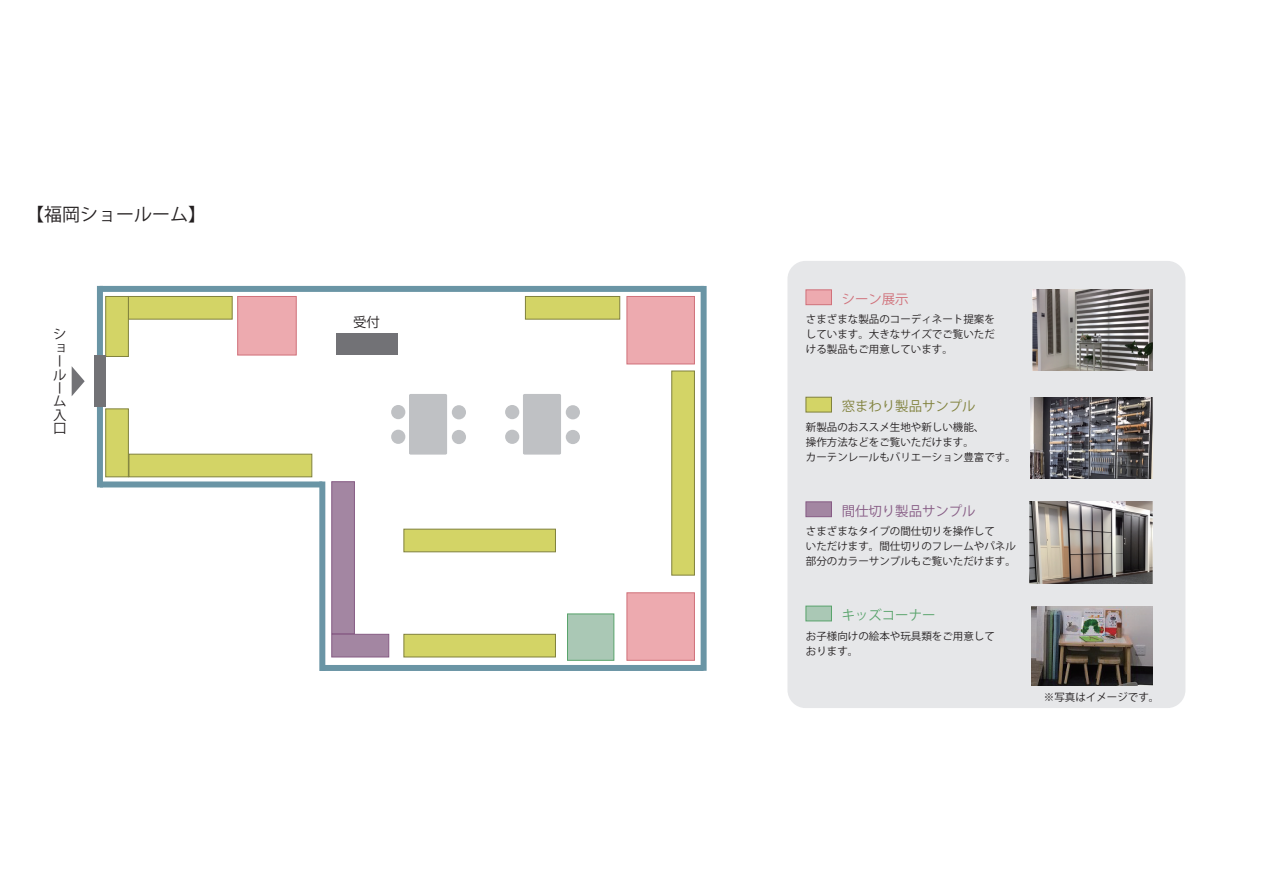
<style>
.page{position:relative;width:1263px;height:893px;background:#fff}
.page>*{position:absolute;margin:0;border:0;box-sizing:border-box;transform-origin:0 0}
.t1{font:18px "Koz Go Pr 6 N";color:#231f20}
.t2{font:13.35px/13.4px "Koz Go Pr 6 N";color:#231f20}
.t3{font:13.35px "Koz Go Pr 6 N Bold 90 ms RKSJ H";color:#80813c}
.t4{font:13.35px "Koz Go Pr 6 N Bold 90 ms RKSJ H";color:#865b84}
.t5{font:13.35px "Koz Go Pr 6 N Bold 90 ms RKSJ H";color:#58a36b}
.t6{font:13.35px "Koz Go Pr 6 N Bold 90 ms RKSJ H";color:#d07079}
.t7{font:10.5px/15px "Koz Go Pr 6 N";color:#231f20}
</style>
<div class="page">
<div style="left:97px;top:286px;width:6px;height:201px;background:#6a95a5"></div>
<div style="left:319px;top:481px;width:6px;height:190px;background:#6a95a5"></div>
<div style="left:701px;top:286px;width:6px;height:385px;background:#6a95a5"></div>
<div style="left:626px;top:296px;width:69px;height:68px;background:#edaaaf;border:1px solid #d07079"></div>
<div style="left:237px;top:296px;width:60px;height:59px;background:#edaaaf;border:1px solid #d07079"></div>
<div style="left:626px;top:592px;width:69px;height:69px;background:#edaaaf;border:1px solid #d07079"></div>
<div style="left:567px;top:614px;width:47px;height:47px;background:#aac8b5;border:1px solid #58a36b"></div>
<div style="left:331px;top:634px;width:58px;height:23px;background:#a386a2;border:1px solid #865b84"></div>
<div style="left:331px;top:481px;width:24px;height:153px;background:#a386a2;border:1px solid #865b84"></div>
<div style="left:671px;top:371px;width:24px;height:204px;background:#d3d466;border:1px solid #80813c"></div>
<div style="left:403px;top:529px;width:153px;height:23px;background:#d3d466;border:1px solid #80813c"></div>
<div style="left:403px;top:634px;width:153px;height:23px;background:#d3d466;border:1px solid #80813c"></div>
<div style="left:525px;top:296px;width:95px;height:23px;background:#d3d466;border:1px solid #80813c"></div>
<div style="left:128px;top:296px;width:105px;height:23px;background:#d3d466;border:1px solid #80813c"></div>
<div style="left:105px;top:296px;width:24px;height:61px;background:#d3d466;border:1px solid #80813c"></div>
<div style="left:105px;top:408px;width:24px;height:69px;background:#d3d466;border:1px solid #80813c"></div>
<div style="left:129px;top:454px;width:183px;height:23px;background:#d3d466;border:1px solid #80813c"></div>
<div style="left:336px;top:334px;width:61px;height:21px;background:#727276"></div>
<div style="left:409px;top:394px;width:38px;height:61px;background:#bfc1c4;border-radius:2px"></div>
<div style="left:452px;top:405px;width:14px;height:14px;background:#bfc1c4;border-radius:50%"></div>
<div style="left:452px;top:430px;width:14px;height:14px;background:#bfc1c4;border-radius:50%"></div>
<div style="left:391px;top:405px;width:14px;height:14px;background:#bfc1c4;border-radius:50%"></div>
<div style="left:391px;top:430px;width:14px;height:14px;background:#bfc1c4;border-radius:50%"></div>
<div style="left:523px;top:394px;width:38px;height:61px;background:#bfc1c4;border-radius:2px"></div>
<div style="left:566px;top:405px;width:14px;height:14px;background:#bfc1c4;border-radius:50%"></div>
<div style="left:566px;top:430px;width:14px;height:14px;background:#bfc1c4;border-radius:50%"></div>
<div style="left:505px;top:405px;width:14px;height:14px;background:#bfc1c4;border-radius:50%"></div>
<div style="left:505px;top:430px;width:14px;height:14px;background:#bfc1c4;border-radius:50%"></div>
<svg style="left:72px;top:366px;width:13px;height:30px"></svg>
<div style="left:94px;top:355px;width:12px;height:52px;background:#727276"></div>
<div style="left:100px;top:286px;width:604px;height:6px;background:#6a95a5"></div>
<div style="left:100px;top:481px;width:222px;height:6px;background:#6a95a5"></div>
<div style="left:322px;top:665px;width:381px;height:6px;background:#6a95a5"></div>
<div style="left:787px;top:261px;width:398px;height:447px;background:#e6e7e9;border-radius:18px"></div>
<img style="left:1029px;top:502px;width:123px;height:81px">
<img style="left:1030px;top:397px;width:122px;height:81px">
<img style="left:1032px;top:290px;width:120px;height:81px">
<div style="left:805px;top:289px;width:27px;height:16px;background:#edaaaf;border:1px solid #d07079"></div>
<div style="left:805px;top:397px;width:27px;height:15px;background:#d3d466;border:1px solid #80813c"></div>
<div style="left:805px;top:501px;width:27px;height:16px;background:#a386a2;border:1px solid #865b84"></div>
<div style="left:805px;top:606px;width:27px;height:15px;background:#aac8b5;border:1px solid #58a36b"></div>
<img style="left:1032px;top:606px;width:120px;height:79px">
<h1 class="t1" style="left:26px;top:204px;width:181px">【福岡ショールーム】</h1>
<p class="t2" style="left:53px;top:328px;width:15px">ショールーム入口</p>
<p class="t2" style="left:353px;top:315px;width:28px">受付</p>
<p class="t6" style="left:842px;top:291px;width:69px">シーン展示</p>
<p class="t7" style="left:806px;top:312px;width:190px;text-align:justify">さまざまな製品のコーディネート提案をしています。大きなサイズでご覧いただける製品もご用意しています。</p>
<p class="t3" style="left:842px;top:399px;width:136px">窓まわり製品サンプル</p>
<p class="t7" style="left:806px;top:420px;width:211px">新製品のおススメ生地や新しい機能、<br>操作方法などをご覧いただけます。<br>カーテンレールもバリエーション豊富です。</p>
<p class="t4" style="left:842px;top:503px;width:136px">間仕切り製品サンプル</p>
<p class="t7" style="left:806px;top:524px;width:211px">さまざまなタイプの間仕切りを操作して<br>いただけます。間仕切りのフレームやパネル部分のカラーサンプルもご覧いただけます。</p>
<p class="t5" style="left:842px;top:607px;width:95px">キッズコーナー</p>
<p class="t7" style="left:806px;top:628px;width:190px">お子様向けの絵本や玩具類をご用意しております。</p>
<p class="t7" style="left:1044px;top:690px;width:117px">※写真はイメージです。</p>
</div>
